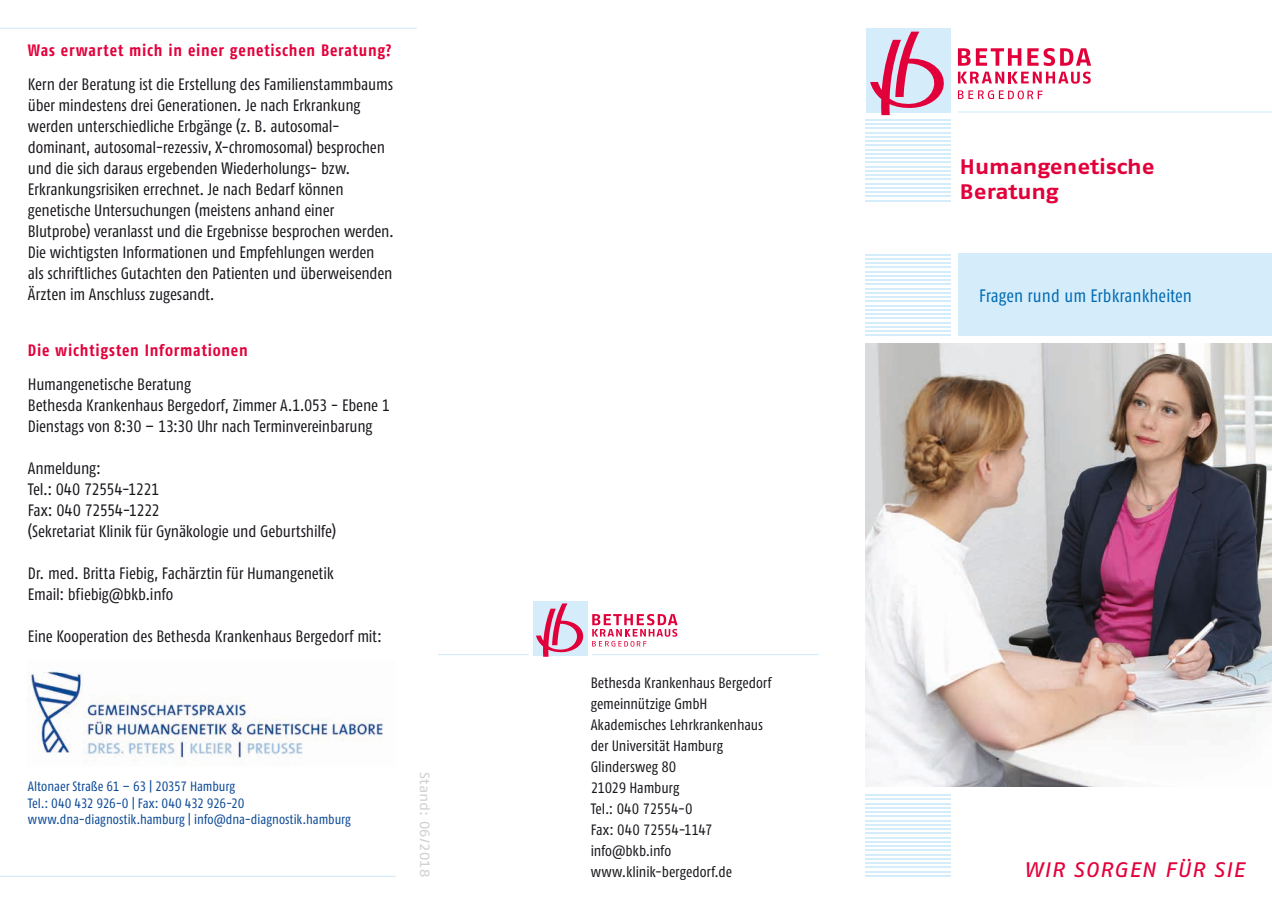
<style>
.page{position:relative;width:1272px;height:902px;background:#fff}
.page>*{position:absolute;margin:0;border:0;box-sizing:border-box;transform-origin:0 0}
.t1{font:21px "Fago Ex Bold Tf";letter-spacing:-.005em;color:#e2003b}
.t2{font:italic 21px "Fago Ex";letter-spacing:.035em;color:#e2003b}
.Unter-Überschrift{font:18px "Fago Co Regular Tf";letter-spacing:.005em;color:#006ab3}
.Fließtext{font:16.5px/21px "Fago Co Regular Tf";letter-spacing:-.01em;color:#1a171c}
.Head-Überschrift{font:16.5px "Fago Co Bold Tf";letter-spacing:.045em;color:#e2003b}
.Fließtext-2{font:16.5px "Fago Co Regular Tf";letter-spacing:-.04em;color:#1a171c}
.Fließtext-3{font:16.5px "Fago Co Regular Tf";letter-spacing:-.03em;color:#1a171c}
.t3{font:15px/21px "Fago Co Regular Tf";letter-spacing:-.01em;color:#1a171c}
.Fließtext-4{font:13.5px "Fago Co Regular Tf";letter-spacing:-.005em;color:#0b4996}
.Fließtext-5{font:13.5px "Fago Co Regular Tf";letter-spacing:-.025em;color:#0b4996}
.Fließtext-6{font:13.5px "Fago BAKB";letter-spacing:.01em;color:#d0d1d2}
</style>
<div class="page">
<div style="left:865px;top:28px;width:85px;height:85px;background:#d5edfa"></div>
<svg style="left:870px;top:32px;width:74px;height:83px"></svg>
<svg style="left:958px;top:48px;width:63px;height:18px"></svg>
<svg style="left:1027px;top:48px;width:27px;height:18px"></svg>
<svg style="left:1060px;top:48px;width:31px;height:18px"></svg>
<svg style="left:958px;top:72px;width:132px;height:12px"></svg>
<svg style="left:957px;top:90px;width:85px;height:9px"></svg>
<hr style="left:958px;top:111px;width:313px;height:1px;background:#d5edfa">
<hr style="left:865px;top:798px;width:85px;height:2px;background:#d5edfa">
<hr style="left:865px;top:794px;width:85px;height:1px;background:#d5edfa">
<hr style="left:865px;top:802px;width:85px;height:2px;background:#d5edfa">
<hr style="left:865px;top:807px;width:85px;height:1px;background:#d5edfa">
<hr style="left:865px;top:811px;width:85px;height:1px;background:#d5edfa">
<hr style="left:865px;top:815px;width:85px;height:2px;background:#d5edfa">
<hr style="left:865px;top:819px;width:85px;height:2px;background:#d5edfa">
<hr style="left:865px;top:824px;width:85px;height:1px;background:#d5edfa">
<hr style="left:865px;top:828px;width:85px;height:1px;background:#d5edfa">
<hr style="left:865px;top:832px;width:85px;height:2px;background:#d5edfa">
<hr style="left:865px;top:836px;width:85px;height:2px;background:#d5edfa">
<hr style="left:865px;top:841px;width:85px;height:1px;background:#d5edfa">
<hr style="left:865px;top:845px;width:85px;height:1px;background:#d5edfa">
<hr style="left:865px;top:849px;width:85px;height:2px;background:#d5edfa">
<hr style="left:865px;top:853px;width:85px;height:2px;background:#d5edfa">
<hr style="left:865px;top:858px;width:85px;height:1px;background:#d5edfa">
<hr style="left:865px;top:862px;width:85px;height:1px;background:#d5edfa">
<hr style="left:865px;top:866px;width:85px;height:2px;background:#d5edfa">
<hr style="left:865px;top:870px;width:85px;height:2px;background:#d5edfa">
<hr style="left:865px;top:875px;width:85px;height:1px;background:#d5edfa">
<hr style="left:865px;top:258px;width:85px;height:1px;background:#d5edfa">
<hr style="left:865px;top:254px;width:85px;height:1px;background:#d5edfa">
<hr style="left:865px;top:262px;width:85px;height:2px;background:#d5edfa">
<hr style="left:865px;top:266px;width:85px;height:2px;background:#d5edfa">
<hr style="left:865px;top:271px;width:85px;height:1px;background:#d5edfa">
<hr style="left:865px;top:275px;width:85px;height:1px;background:#d5edfa">
<hr style="left:865px;top:279px;width:85px;height:2px;background:#d5edfa">
<hr style="left:865px;top:283px;width:85px;height:2px;background:#d5edfa">
<hr style="left:865px;top:288px;width:85px;height:1px;background:#d5edfa">
<hr style="left:865px;top:292px;width:85px;height:1px;background:#d5edfa">
<hr style="left:865px;top:296px;width:85px;height:2px;background:#d5edfa">
<hr style="left:865px;top:300px;width:85px;height:2px;background:#d5edfa">
<hr style="left:865px;top:305px;width:85px;height:1px;background:#d5edfa">
<hr style="left:865px;top:309px;width:85px;height:1px;background:#d5edfa">
<hr style="left:865px;top:313px;width:85px;height:2px;background:#d5edfa">
<hr style="left:865px;top:317px;width:85px;height:2px;background:#d5edfa">
<hr style="left:865px;top:322px;width:85px;height:1px;background:#d5edfa">
<hr style="left:865px;top:326px;width:85px;height:1px;background:#d5edfa">
<hr style="left:865px;top:330px;width:85px;height:2px;background:#d5edfa">
<hr style="left:865px;top:334px;width:85px;height:2px;background:#d5edfa">
<hr style="left:865px;top:123px;width:85px;height:2px;background:#d5edfa">
<hr style="left:865px;top:119px;width:85px;height:2px;background:#d5edfa">
<hr style="left:865px;top:128px;width:85px;height:1px;background:#d5edfa">
<hr style="left:865px;top:132px;width:85px;height:1px;background:#d5edfa">
<hr style="left:865px;top:136px;width:85px;height:2px;background:#d5edfa">
<hr style="left:865px;top:140px;width:85px;height:2px;background:#d5edfa">
<hr style="left:865px;top:145px;width:85px;height:1px;background:#d5edfa">
<hr style="left:865px;top:149px;width:85px;height:1px;background:#d5edfa">
<hr style="left:865px;top:153px;width:85px;height:2px;background:#d5edfa">
<hr style="left:865px;top:157px;width:85px;height:2px;background:#d5edfa">
<hr style="left:865px;top:162px;width:85px;height:1px;background:#d5edfa">
<hr style="left:865px;top:166px;width:85px;height:1px;background:#d5edfa">
<hr style="left:865px;top:170px;width:85px;height:2px;background:#d5edfa">
<hr style="left:865px;top:174px;width:85px;height:2px;background:#d5edfa">
<hr style="left:865px;top:179px;width:85px;height:1px;background:#d5edfa">
<hr style="left:865px;top:183px;width:85px;height:1px;background:#d5edfa">
<hr style="left:865px;top:187px;width:85px;height:2px;background:#d5edfa">
<hr style="left:865px;top:191px;width:85px;height:2px;background:#d5edfa">
<hr style="left:865px;top:196px;width:85px;height:1px;background:#d5edfa">
<hr style="left:865px;top:200px;width:85px;height:1px;background:#d5edfa">
<div style="left:957px;top:254px;width:314px;height:82px;background:#d5edfa"></div>
<div style="left:533px;top:601px;width:54px;height:54px;background:#d5edfa"></div>
<svg style="left:536px;top:603px;width:48px;height:53px"></svg>
<svg style="left:592px;top:614px;width:85px;height:32px"></svg>
<hr style="left:592px;top:654px;width:227px;height:1px;background:#d5edfa">
<hr style="left:438px;top:654px;width:91px;height:1px;background:#d5edfa">
<hr style="left:0;top:28px;width:417px;height:1px;background:#d5edfa">
<hr style="left:0;top:875px;width:395px;height:1px;background:#d5edfa">
<img style="left:28px;top:671px;width:355px;height:93px">
<img style="left:865px;top:343px;width:406px;height:443px">
<p class="Head-Überschrift" style="left:28px;top:40px;width:365px">Was erwartet mich in einer genetischen Beratung?</p>
<p class="Fließtext" style="left:28px;top:74px;width:367px">Kern der Beratung ist die Erstellung des Familienstammbaums über mindestens drei Generationen. Je nach Erkrankung werden unterschiedliche Erbgänge (z. B. autosomal&shy;dominant, autosomal-rezessiv, X-chromosomal) besprochen und die sich daraus ergebenden Wiederholungs- bzw.<br>Erkrankungsrisiken errechnet. Je nach Bedarf können genetische Untersuchungen (meistens anhand einer Blutprobe) veranlasst und die Ergebnisse besprochen werden.</p>
<p class="Fließtext" style="left:28px;top:242px;width:366px">Die wichtigsten Informationen und Empfehlungen werden als schriftliches Gutachten den Patienten und überweisenden<br>Ärzten im Anschluss zugesandt.</p>
<p class="Head-Überschrift" style="left:28px;top:340px;width:221px">Die wichtigsten Informationen</p>
<p class="Fließtext" style="left:28px;top:374px;width:165px">Humangenetische Beratung</p>
<p class="Fließtext" style="left:28px;top:395px;width:363px">Bethesda Krankenhaus Bergedorf, Zimmer A.1.053 - Ebene 1</p>
<p class="Fließtext" style="left:28px;top:416px;width:346px">Dienstags von 8:30 – 13:30 Uhr nach Terminvereinbarung</p>
<p class="Fließtext" style="left:28px;top:458px;width:75px">Anmeldung:</p>
<p class="Fließtext-2" style="left:28px;top:480px;width:133px">Tel.: 040 72554-1221</p>
<p class="Fließtext-3" style="left:28px;top:501px;width:133px">Fax: 040 72554-1222</p>
<p class="Fließtext" style="left:28px;top:521px;width:310px">(Sekretariat Klinik für Gynäkologie und Geburtshilfe)</p>
<p class="Fließtext" style="left:28px;top:563px;width:307px">Dr. med. Britta Fiebig, Fachärztin für Humangenetik</p>
<p class="Fließtext" style="left:28px;top:584px;width:147px">Email: bfiebig@bkb.info</p>
<p class="Fließtext" style="left:28px;top:626px;width:355px">Eine Kooperation des Bethesda Krankenhaus Bergedorf mit:</p>
<p class="Fließtext-4" style="left:28px;top:779px;width:209px">Altonaer Straße 61 – 63 | 20357 Hamburg</p>
<p class="Fließtext-5" style="left:28px;top:795px;width:218px">Tel.: 040 432 926-0 | Fax: 040 432 926-20</p>
<p class="Fließtext-4" style="left:28px;top:811px;width:324px">www.dna-diagnostik.hamburg | info@dna-diagnostik.hamburg</p>
<p class="Fließtext-6" style="left:433px;top:771px;width:107px;rotate:90deg">Stand: 06/2018</p>
<p class="t3" style="left:590px;top:672px;width:182px">Bethesda Krankenhaus Bergedorf gemeinnützige GmbH<br>Akademisches Lehrkrankenhaus der Universität Hamburg<br>Glindersweg 80<br>21029 Hamburg<br>Tel.: 040 72554-0<br>Fax: 040 72554-1147 info@bkb.info www.klinik-bergedorf.de</p>
<p class="t1" style="left:959px;top:154px;width:196px">Humangenetische</p>
<p class="t1" style="left:959px;top:179px;width:100px">Beratung</p>
<p class="Unter-Überschrift" style="left:979px;top:285px;width:214px">Fragen rund um Erbkrankheiten</p>
<p class="t2" style="left:1024px;top:857px;width:221px">WIR SORGEN FÜR SIE</p>
</div>
